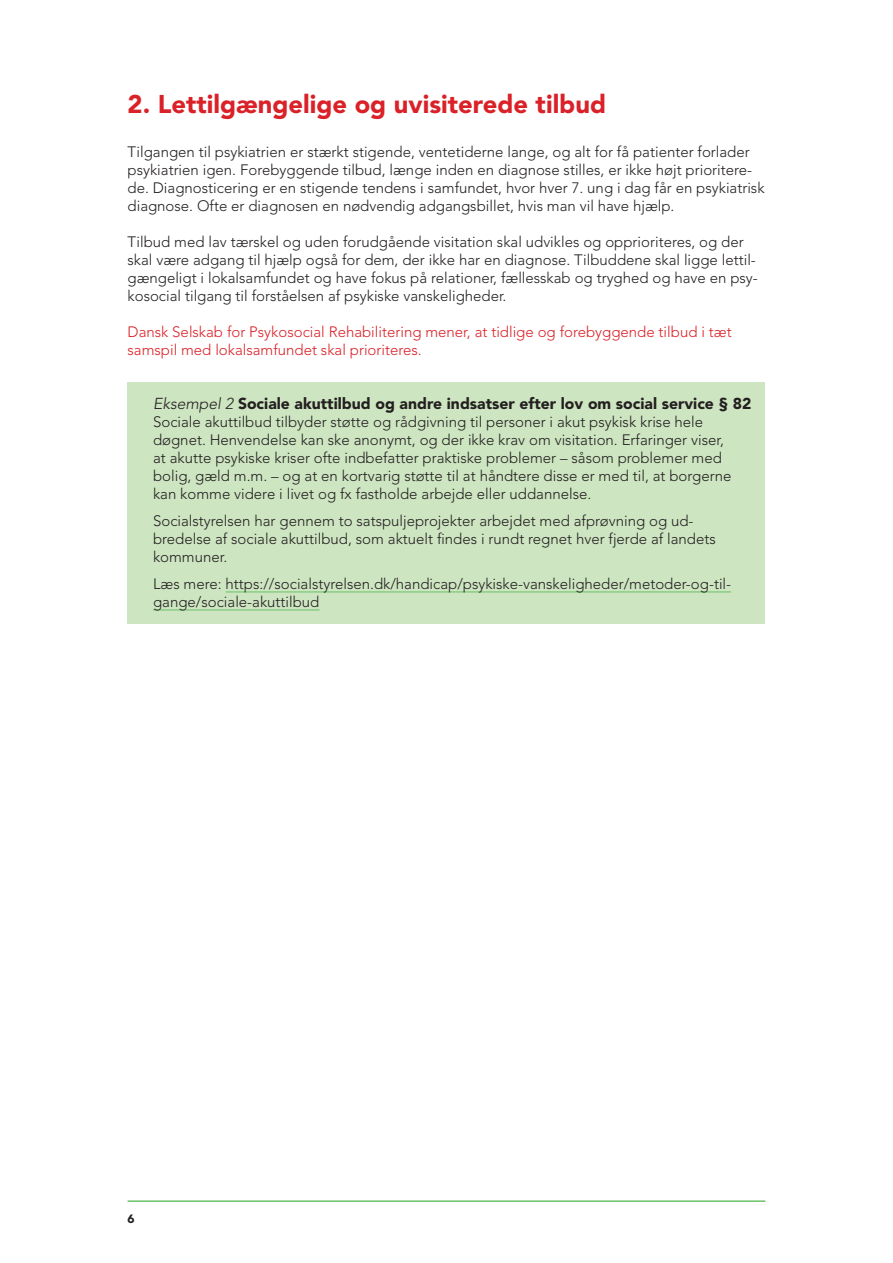
<style>
.page{position:relative;width:893px;height:1263px;background:#fff}
.page>*{position:absolute;margin:0;border:0;box-sizing:border-box;transform-origin:0 0}
.Punkter{font:900 25.5px "Avenir LT Std";color:#da2128}
.Eksempel_over{font:900 15.75px "Avenir LT Std";color:#231f20}
._10_Program_brød{font:300 15px/18px "Avenir LT Std";color:#231f20}
.Eksempler{font:300 15px/18px "Avenir LT Std";color:#231f20}
.Program_brød_farve{font:300 15px/18px "Avenir LT Std";color:#da2128}
.PR_Paginering{font:900 12px "Avenir LT Std";color:#231f20}
.s1{font-weight:300;font-style:italic}
</style>
<div class="page">
<div style="left:128px;top:383px;width:637px;height:43px;background:#cde5c1"></div>
<div style="left:128px;top:401px;width:637px;height:115px;background:#cde5c1"></div>
<div style="left:128px;top:500px;width:637px;height:79px;background:#cde5c1"></div>
<div style="left:128px;top:563px;width:637px;height:61px;background:#cde5c1"></div>
<hr style="left:226px;top:592px;width:505px;height:1px;background:#6bc067">
<hr style="left:153px;top:610px;width:166px;height:1px;background:#6bc067">
<hr style="left:128px;top:1200px;width:637px;height:2px;background:#6bc067">
<p class="Punkter" style="left:128px;top:89px;width:480px">2. Lettilgængelige og uvisiterede tilbud</p>
<p class="_10_Program_brød" style="left:128px;top:143px;width:638px">Tilgangen til psykiatrien er stærkt stigende, ventetiderne lange, og alt for få patienter forlader psykiatrien igen. Forebyggende tilbud, længe inden en diagnose stilles, er ikke højt prioritere&shy;de. Diagnosticering er en stigende tendens i samfundet, hvor hver 7. ung i dag får en psykiatrisk diagnose. Ofte er diagnosen en nødvendig adgangsbillet, hvis man vil have hjælp.</p>
<p class="_10_Program_brød" style="left:128px;top:233px;width:632px">Tilbud med lav tærskel og uden forudgående visitation skal udvikles og opprioriteres, og der skal være adgang til hjælp også for dem, der ikke har en diagnose. Tilbuddene skal ligge lettil&shy;gængeligt i lokalsamfundet og have fokus på relationer, fællesskab og tryghed og have en psy&shy;kosocial tilgang til forståelsen af psykiske vanskeligheder.</p>
<p class="Program_brød_farve" style="left:128px;top:323px;width:606px">Dansk Selskab for Psykosocial Rehabilitering mener, at tidlige og forebyggende tilbud i tæt samspil med lokalsamfundet skal prioriteres.</p>
<p class="Eksempel_over" style="left:153px;top:394px;width:600px"><span class="s1">Eksempel 2</span> Sociale akuttilbud og andre indsatser efter lov om social service § 82</p>
<p class="Eksempler" style="left:153px;top:413px;width:580px">Sociale akuttilbud tilbyder støtte og rådgivning til personer i akut psykisk krise hele døgnet. Henvendelse kan ske anonymt, og der ikke krav om visitation. Erfaringer viser, at akutte psykiske kriser ofte indbefatter praktiske problemer – såsom problemer med bolig, gæld m.m. – og at en kortvarig støtte til at håndtere disse er med til, at borgerne kan komme videre i livet og fx fastholde arbejde eller uddannelse.</p>
<p class="Eksempler" style="left:153px;top:512px;width:564px">Socialstyrelsen har gennem to satspuljeprojekter arbejdet med afprøvning og ud&shy;bredelse af sociale akuttilbud, som aktuelt findes i rundt regnet hver fjerde af landets kommuner.</p>
<p class="Eksempler" style="left:153px;top:575px;width:580px">Læs mere: https://socialstyrelsen.dk/handicap/psykiske-vanskeligheder/metoder-og-til&shy;gange/sociale-akuttilbud</p>
<p class="PR_Paginering" style="left:128px;top:1212px;width:9px">6</p>
</div>
